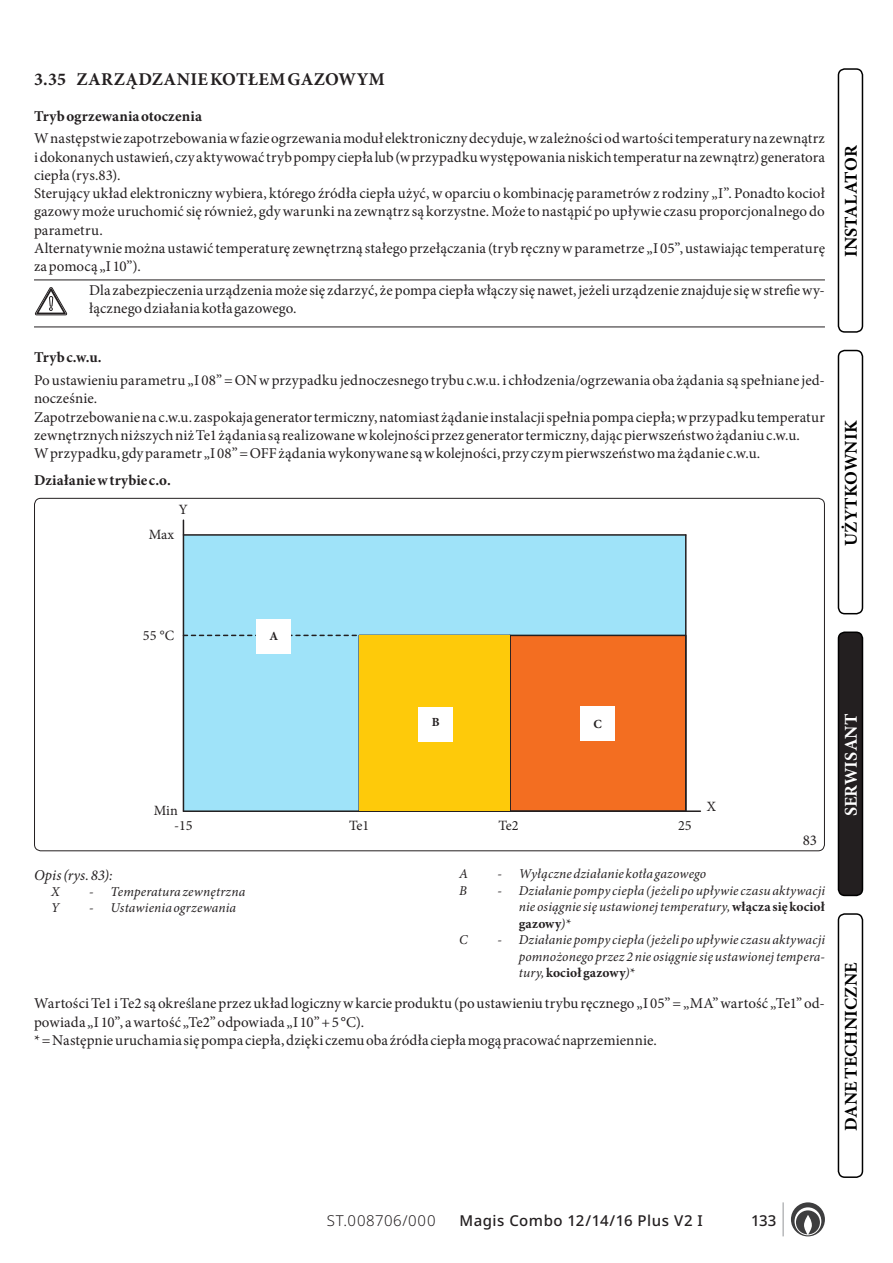
<style>
.page{position:relative;width:893px;height:1263px;background:#fff}
.page>*{position:absolute;margin:0;border:0;box-sizing:border-box;transform-origin:0 0}
.t1{font:700 18px "Minion Pro";color:#000}
.t2{font:700 18px "Minion Pro";letter-spacing:.025em;color:#231f20}
.t3{font:700 18px "Minion Pro";color:#fff}
.t4{font:15px/18.3px "Minion Pro";letter-spacing:.005em;color:#231f20}
.t5{font:700 15px "Minion Pro";letter-spacing:.01em;color:#231f20}
.t6{font:500 15px "Noto Sans";letter-spacing:.03em;color:#231f20}
.t7{font:300 15px "Noto Sans";letter-spacing:.055em;color:#231f20}
.t8{font:italic 15px "Minion Pro";letter-spacing:.01em;color:#231f20}
.t9{font:14.25px "Minion Pro";color:#231f20}
.t10{font:italic 13.5px/16.5px "Minion Pro";letter-spacing:.01em;color:#231f20;text-align:justify}
.t11{font:700 12.45px "Minion Pro";color:#231f20}
.s1{font-weight:700;font-style:normal}
</style>
<div class="page">
<hr style="left:783px;top:1202px;width:1px;height:34px;background:#939598">
<svg style="left:791px;top:1202px;width:34px;height:34px"></svg>
<div style="left:838px;top:68px;width:25px;height:265px;border:2px solid #000;border-radius:6px"></div>
<div style="left:838px;top:350px;width:25px;height:264px;border:2px solid #000;border-radius:6px"></div>
<div style="left:838px;top:632px;width:24px;height:263px;background:#231f20;border-radius:6px"></div>
<div style="left:838px;top:631px;width:25px;height:265px;border:2px solid #000;border-radius:6px"></div>
<div style="left:838px;top:913px;width:25px;height:265px;border:2px solid #000;border-radius:6px"></div>
<hr style="left:34px;top:280px;width:791px;height:1px;background:#231f20">
<hr style="left:34px;top:327px;width:791px;height:1px;background:#231f20">
<svg style="left:35px;top:279px;width:32px;height:48px"></svg>
<div style="left:183px;top:535px;width:503px;height:276px;background:#9fe3f9"></div>
<div style="left:510px;top:635px;width:176px;height:176px;background:#f36e21"></div>
<hr style="left:183px;top:520px;width:1px;height:291px;background:#231f20">
<hr style="left:183px;top:810px;width:517px;height:2px;background:#231f20">
<hr style="left:183px;top:534px;width:503px;height:2px;background:#231f20">
<hr style="left:685px;top:535px;width:1px;height:276px;background:#231f20">
<div style="left:509px;top:635px;width:177px;height:177px;border:2px solid #231f20"></div>
<svg style="left:184px;top:635px;width:175px;height:1px"></svg>
<div style="left:359px;top:635px;width:151px;height:176px;background:#feca0a"></div>
<div style="left:418px;top:707px;width:35px;height:34px;background:#fff"></div>
<div style="left:580px;top:706px;width:35px;height:35px;background:#fff"></div>
<div style="left:256px;top:619px;width:35px;height:35px;background:#fff"></div>
<p class="t2" style="left:34px;top:67px;width:352px">3.35 ZARZĄDZANIE KOTŁEM GAZOWYM</p>
<p class="t5" style="left:34px;top:105px;width:169px">Tryb ogrzewania otoczenia</p>
<p class="t4" style="left:34px;top:129px;width:792px">W następstwie zapotrzebowania w fazie ogrzewania moduł elektroniczny decyduje, w zależności od wartości temperatury na zewnątrz i dokonanych ustawień, czy aktywować tryb pompy ciepła lub (w przypadku występowania niskich temperatur na zewnątrz) generatora ciepła (rys.83).<br>Sterujący układ elektroniczny wybiera, którego źródła ciepła użyć, w oparciu o kombinację parametrów z rodziny „I”. Ponadto kocioł gazowy może uruchomić się również, gdy warunki na zewnątrz są korzystne. Może to nastąpić po upływie czasu proporcjonalnego do parametru.<br>Alternatywnie można ustawić temperaturę zewnętrzną stałego przełączania (tryb ręczny w parametrze „I 05”, ustawiając temperaturę za pomocą „I 10”).</p>
<p class="t4" style="left:89px;top:281px;width:737px">Dla zabezpieczenia urządzenia może się zdarzyć, że pompa ciepła włączy się nawet, jeżeli urządzenie znajduje się w strefie wy&shy;łącznego działania kotła gazowego.</p>
<p class="t5" style="left:34px;top:347px;width:69px">Tryb c.w.u.</p>
<p class="t4" style="left:34px;top:371px;width:792px">Po ustawieniu parametru „I 08” = ON w przypadku jednoczesnego trybu c.w.u. i chłodzenia/ogrzewania oba żądania są spełniane jed&shy;nocześnie.<br>Zapotrzebowanie na c.w.u. zaspokaja generator termiczny, natomiast żądanie instalacji spełnia pompa ciepła; w przypadku temperatur zewnętrznych niższych niż Te1 żądania są realizowane w kolejności przez generator termiczny, dając pierwszeństwo żądaniu c.w.u.<br>W przypadku, gdy parametr „I 08” = OFF żądania wykonywane są w kolejności, przy czym pierwszeństwo ma żądanie c.w.u.</p>
<p class="t5" style="left:34px;top:470px;width:138px">Działanie w trybie c.o.</p>
<p class="t9" style="left:179px;top:500px;width:10px">Y</p>
<p class="t9" style="left:149px;top:525px;width:27px">Max</p>
<p class="t1" style="left:838px;top:257px;width:113px;rotate:-90deg">Instalator</p>
<p class="t1" style="left:838px;top:546px;width:126px;rotate:-90deg">Użytkownik</p>
<p class="t9" style="left:143px;top:626px;width:33px">55 °C</p>
<p class="t11" style="left:269px;top:627px;width:10px">A</p>
<p class="t11" style="left:432px;top:714px;width:9px">B</p>
<p class="t11" style="left:594px;top:715px;width:10px">C</p>
<p class="t9" style="left:154px;top:800px;width:26px">Min</p>
<p class="t9" style="left:707px;top:797px;width:11px">X</p>
<p class="t9" style="left:174px;top:816px;width:20px">-15</p>
<p class="t9" style="left:349px;top:816px;width:22px">Te1</p>
<p class="t9" style="left:499px;top:816px;width:22px">Te2</p>
<p class="t9" style="left:678px;top:816px;width:15px">25</p>
<p class="t4" style="left:803px;top:831px;width:16px">83</p>
<p class="t10" style="left:459px;top:866px;width:10px">A</p>
<p class="t10" style="left:498px;top:866px;width:210px">- Wyłączne działanie kotła gazowego</p>
<p class="t10" style="left:459px;top:882px;width:9px">B</p>
<p class="t10" style="left:519px;top:882px;width:308px;text-indent:-21px">- Działanie pompy ciepła (jeżeli po upływie czasu aktywacji nie osiągnie się ustawionej temperatury, <span class="s1">włącza się kocioł gazowy</span>)*</p>
<p class="t10" style="left:459px;top:932px;width:10px">C</p>
<p class="t10" style="left:519px;top:932px;width:308px;text-indent:-21px">- Działanie pompy ciepła (jeżeli po upływie czasu aktywacji pomnożonego przez 2 nie osiągnie się ustawionej tempera&shy;tury, <span class="s1">kocioł gazowy</span>)*</p>
<p class="t4" style="left:34px;top:994px;width:792px">Wartości Te1 i Te2 są określane przez układ logiczny w karcie produktu (po ustawieniu trybu ręcznego „I 05” = „MA” wartość „Te1” od&shy;powiada „I 10”, a wartość „Te2” odpowiada „I 10” + 5 °C).<br>* = Następnie uruchamia się pompa ciepła, dzięki czemu oba źródła ciepła mogą pracować naprzemiennie.</p>
<p class="t8" style="left:34px;top:864px;width:80px">Opis (rys. 83):</p>
<p class="t10" style="left:51px;top:883px;width:10px">X</p>
<p class="t10" style="left:89px;top:883px;width:158px">- Temperatura zewnętrzna</p>
<p class="t10" style="left:51px;top:900px;width:10px">Y</p>
<p class="t10" style="left:89px;top:900px;width:148px">- Ustawienia ogrzewania</p>
<p class="t3" style="left:838px;top:816px;width:104px;rotate:-90deg">Serwisant</p>
<p class="t1" style="left:838px;top:1131px;width:170px;rotate:-90deg">Danetechniczne</p>
<p class="t7" style="left:327px;top:1212px;width:110px">ST.008706/000</p>
<p class="t6" style="left:459px;top:1210px;width:245px">Magis Combo 12/14/16 Plus V2 I</p>
<p class="t6" style="left:751px;top:1210px;width:27px">133</p>
</div>
